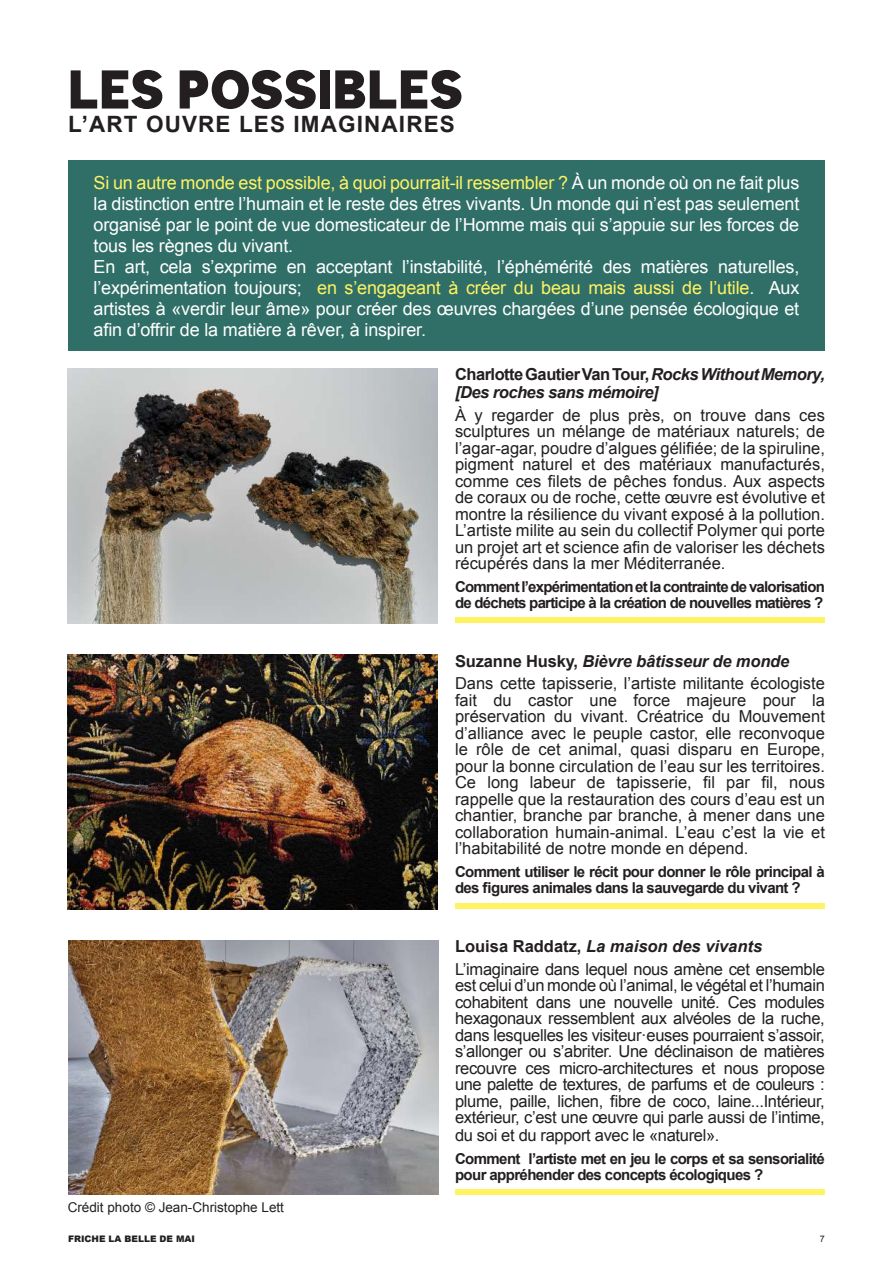
<style>
.page{position:relative;width:893px;height:1263px;background:#fff}
.page>*{position:absolute;margin:0;border:0;box-sizing:border-box;transform-origin:0 0}
.t1{font:54px "Friche";letter-spacing:-.005em;color:#231f20}
.t2{font:700 22.5px "Arial";letter-spacing:.05em;color:#231f20}
.t3{font:18px/21px "Arial";letter-spacing:-.01em;color:#fff}
.t4{font:16.5px/16.5px "Arial";color:#231f20;text-align:justify}
.t5{font:16.5px/22.5px "Arial";letter-spacing:-.02em;color:#231f20}
.t6{font:italic 700 16.5px/18px "Arial";letter-spacing:-.03em;color:#231f20}
.t7{font:700 15px/16.5px "Arial";letter-spacing:-.04em;color:#231f20}
.t8{font:13.5px "Arial";color:#231f20}
.t9{font:900 9px "Arial";color:#231f20}
.t10{font:9px "Arial";color:#231f20}
.s1{color:#fff361}
.s2{font-style:normal}
.s3{font-weight:700}
.s4{font-weight:700;font-style:italic}
</style>
<div class="page">
<div style="left:68px;top:160px;width:757px;height:191px;background:#306f67"></div>
<img style="left:68px;top:654px;width:370px;height:255px">
<img style="left:68px;top:940px;width:370px;height:255px">
<img style="left:68px;top:368px;width:370px;height:255px">
<div style="left:455px;top:617px;width:370px;height:6px;background:#fff361"></div>
<div style="left:455px;top:903px;width:370px;height:6px;background:#fff361"></div>
<div style="left:455px;top:1189px;width:370px;height:6px;background:#fff361"></div>
<h1 class="t1" style="left:68px;top:59px;width:397px">LES POSSIBLES</h1>
<h2 class="t2" style="left:68px;top:109px;width:388px">L’ART OUVRE LES IMAGINAIRES</h2>
<p class="t3" style="left:94px;top:172px;width:707px"><span class="s1">Si un autre monde est possible, à quoi pourrait-il ressembler ?</span> À un monde où on ne fait plus la distinction entre l’humain et le reste des êtres vivants. Un monde qui n’est pas seulement organisé par le point de vue domesticateur de l’Homme mais qui s’appuie sur les forces de tous les règnes du vivant.<br>En art, cela s’exprime en acceptant l’instabilité, l’éphémérité des matières naturelles, l’expérimentation toujours; <span class="s1">en s’engageant à créer du beau mais aussi de l’utile</span>. Aux artistes à «verdir leur âme» pour créer des œuvres chargées d’une pensée écologique et afin d’offrir de la matière à rêver, à inspirer.</p>
<p class="t6" style="left:455px;top:366px;width:371px"><span class="s2">Charlotte Gautier Van Tour,</span> Rocks Without Memory, [Des roches sans mémoire]</p>
<p class="t4" style="left:455px;top:407px;width:371px">À y regarder de plus près, on trouve dans ces sculptures un mélange de matériaux naturels; de l’agar-agar, poudre d’algues gélifiée; de la spiruline, pigment naturel et des matériaux manufacturés, comme ces filets de pêches fondus. Aux aspects de coraux ou de roche, cette œuvre est évolutive et montre la résilience du vivant exposé à la pollution.<br>L’artiste milite au sein du collectif Polymer qui porte un projet art et science afin de valoriser les déchets récupérés dans la mer Méditerranée.</p>
<p class="t7" style="left:455px;top:579px;width:371px">Comment l’expérimentation et la contrainte de valorisation de déchets participe à la création de nouvelles matières ?</p>
<p class="t4" style="left:455px;top:650px;width:371px;line-height:22.5px"><span class="s3">Suzanne Husky,</span> <span class="s4">Bièvre bâtisseur de monde<br></span>Dans cette tapisserie, l’artiste militante écologiste</p>
<p class="t4" style="left:455px;top:692px;width:371px">fait du castor une force majeure pour la préservation du vivant. Créatrice du Mouvement d’alliance avec le peuple castor, elle reconvoque le rôle de cet animal, quasi disparu en Europe, pour la bonne circulation de l’eau sur les territoires.<br>Ce long labeur de tapisserie, fil par fil, nous rappelle que la restauration des cours d’eau est un chantier, branche par branche, à mener dans une collaboration humain-animal. L’eau c’est la vie et l’habitabilité de notre monde en dépend.</p>
<p class="t7" style="left:455px;top:864px;width:371px">Comment utiliser le récit pour donner le rôle principal à des figures animales dans la sauvegarde du vivant ?</p>
<p class="t8" style="left:68px;top:1198px;width:218px">Crédit photo © Jean-Christophe Lett</p>
<p class="t5" style="left:455px;top:935px;width:371px"><span class="s3">Louisa Raddatz,</span> <span class="s4">La maison des vivants<br></span>L’imaginaire dans lequel nous amène cet ensemble</p>
<p class="t4" style="left:455px;top:977px;width:371px">est celui d’un monde où l’animal, le végétal et l’humain cohabitent dans une nouvelle unité. Ces modules hexagonaux ressemblent aux alvéoles de la ruche, dans lesquelles les visiteur·euses pourraient s’assoir, s’allonger ou s’abriter. Une déclinaison de matières recouvre ces micro-architectures et nous propose une palette de textures, de parfums et de couleurs : plume, paille, lichen, fibre de coco, laine...Intérieur, extérieur, c’est une œuvre qui parle aussi de l’intime,</p>
<p class="t5" style="left:455px;top:1124px;width:266px">du soi et du rapport avec le «naturel».</p>
<p class="t7" style="left:455px;top:1150px;width:371px">Comment l’artiste met en jeu le corps et sa sensorialité pour appréhender des concepts écologiques ?</p>
<p class="t9" style="left:68px;top:1232px;width:128px">FRICHE LA BELLE DE MAI</p>
<p class="t10" style="left:820px;top:1233px;width:7px">7</p>
</div>
